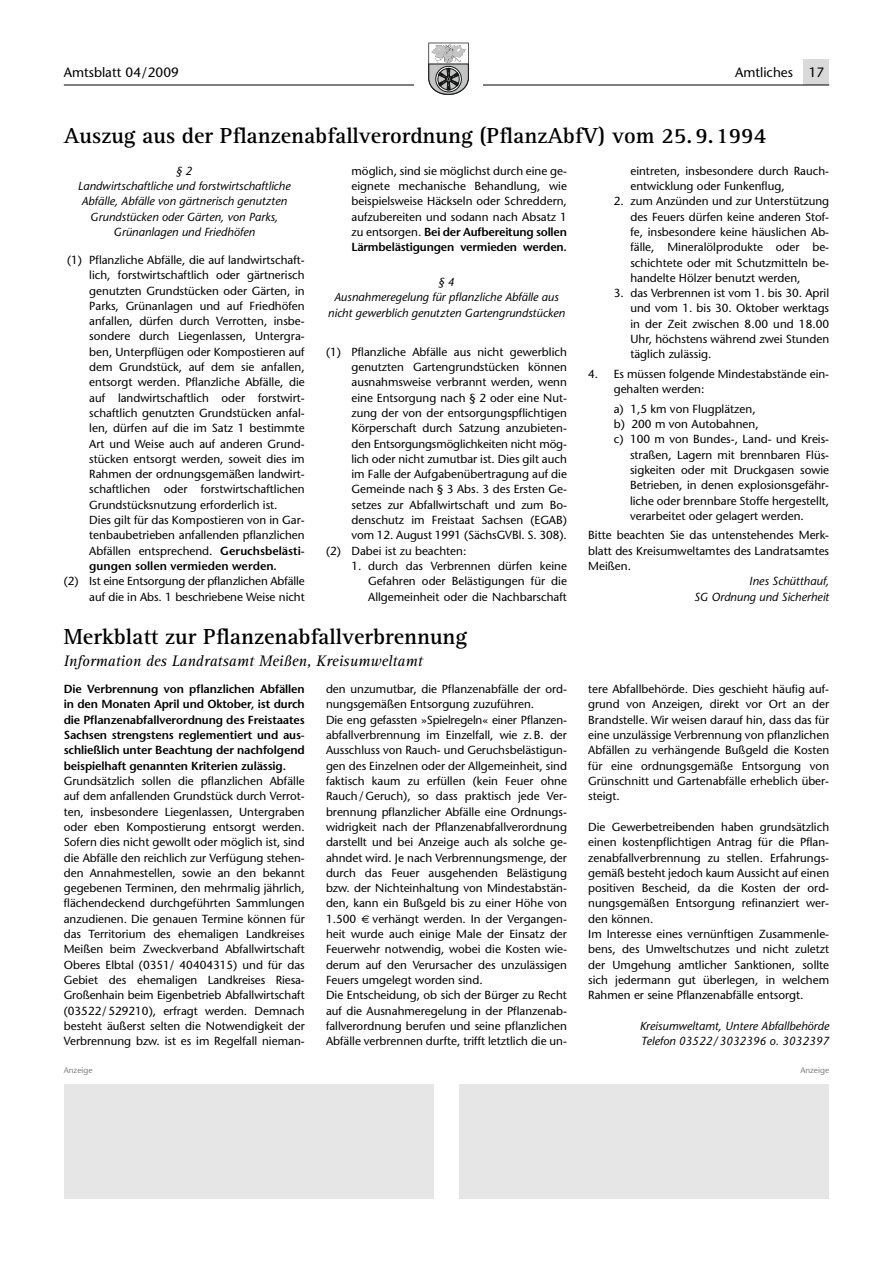
<style>
.page{position:relative;width:893px;height:1263px;background:#fff}
.page>*{position:absolute;margin:0;border:0;box-sizing:border-box;transform-origin:0 0}
.t1{font:700 22.5px "Rotis Serif";color:#000}
.t2{font:italic 15.75px "Rotis Serif";color:#000}
.t3{font:13.5px "Stone Sans";color:#000}
.t4{font:11.7px/15.3px "Stone Sans";color:#000;text-align:justify}
.t5{font:italic 11.7px/15.3px "Stone Sans";color:#000;text-align:center}
.t6{font:600 11.7px/15.3px "Stone Sans";letter-spacing:-.01em;color:#000;text-align:justify}
.t7{font:8.25px "Stone Sans";color:#808080}
.s1{font-weight:600}
</style>
<div class="page">
<div style="left:804px;top:60px;width:25px;height:25px;background:#d9d9d9"></div>
<hr style="left:64px;top:85px;width:765px;height:1px;background:#000">
<div style="left:415px;top:38px;width:68px;height:64px;background:#fff"></div>
<svg style="left:428px;top:43px;width:41px;height:52px"></svg>
<div style="left:459px;top:1084px;width:370px;height:115px;background:#e6e6e6"></div>
<div style="left:64px;top:1084px;width:370px;height:115px;background:#e6e6e6"></div>
<p class="t3" style="left:64px;top:67px;width:117px">Amtsblatt 04/2009</p>
<p class="t3" style="left:735px;top:67px;width:91px">Amtliches 17</p>
<h1 class="t1" style="left:64px;top:128px;width:704px">Auszug aus der Pflanzenabfallverordnung (PflanzAbfV) vom 25.9.1994</h1>
<p class="t5" style="left:78px;top:164px;width:214px">§ 2<br>Landwirtschaftliche und forstwirtschaftliche<br>Abfälle, Abfälle von gärtnerisch genutzten<br>Grundstücken oder Gärten, von Parks,<br>Grünanlagen und Friedhöfen</p>
<p class="t4" style="left:89px;top:253px;width:217px;text-align:left;text-indent:-22px">(1) Pflanzliche Abfälle, die auf landwirtschaft&shy;lich, forstwirtschaftlich oder gärtnerisch genutzten Grundstücken oder Gärten, in Parks, Grünanlagen und auf Friedhöfen anfallen, dürfen durch Verrotten, insbe&shy;sondere durch Liegenlassen, Untergra&shy;ben, Unterpflügen oder Kompostieren auf dem Grundstück, auf dem sie anfallen, entsorgt werden. Pflanzliche Abfälle, die auf landwirtschaftlich oder forstwirt&shy;schaftlich genutzten Grundstücken anfal&shy;len, dürfen auf die im Satz 1 bestimmte Art und Weise auch auf anderen Grund&shy;stücken entsorgt werden, soweit dies im Rahmen der ordnungsgemäßen landwirt&shy;schaftlichen oder forstwirtschaftlichen Grundstücksnutzung erforderlich ist.<br>Dies gilt für das Kompostieren von in Gar&shy;tenbaubetrieben anfallenden pflanzlichen Abfällen entsprechend. <span class="s1">Geruchsbelästi&shy;gungen sollen vermieden werden.</span></p>
<p class="t4" style="left:64px;top:575px;width:242px;text-align:right">(2) Ist eine Entsorgung der pflanzlichen Abfälle auf die in Abs. 1 beschriebene Weise nicht</p>
<p class="t4" style="left:351px;top:164px;width:217px">möglich, sind sie möglichst durch eine ge&shy;eignete mechanische Behandlung, wie beispielsweise Häckseln oder Schreddern, aufzubereiten und sodann nach Absatz 1 zu entsorgen. <span class="s1">Bei der Aufbereitung sollen Lärmbelästigungen vermieden werden.</span></p>
<p class="t5" style="left:328px;top:276px;width:239px">§ 4<br>Ausnahmeregelung für pflanzliche Abfälle aus nicht gewerblich genutzten Gartengrundstücken</p>
<p class="t4" style="left:326px;top:345px;width:242px">(1) Pflanzliche Abfälle aus nicht gewerblich</p>
<p class="t4" style="left:351px;top:361px;width:217px">genutzten Gartengrundstücken können</p>
<p class="t4" style="left:351px;top:376px;width:217px">ausnahmsweise verbrannt werden, wenn</p>
<p class="t4" style="left:351px;top:391px;width:217px">eine Entsorgung nach § 2 oder eine Nut-</p>
<p class="t4" style="left:351px;top:406px;width:217px">zung der von der entsorgungspflichtigen</p>
<p class="t4" style="left:351px;top:422px;width:217px">Körperschaft durch Satzung anzubieten-</p>
<p class="t4" style="left:351px;top:437px;width:217px">den Entsorgungsmöglichkeiten nicht mög-</p>
<p class="t4" style="left:351px;top:452px;width:217px">lich oder nicht zumutbar ist. Dies gilt auch</p>
<p class="t4" style="left:351px;top:468px;width:217px">im Falle der Aufgabenübertragung auf die</p>
<p class="t4" style="left:351px;top:483px;width:217px">Gemeinde nach § 3 Abs. 3 des Ersten Ge-</p>
<p class="t4" style="left:351px;top:498px;width:217px">setzes zur Abfallwirtschaft und zum Bo-</p>
<p class="t4" style="left:351px;top:514px;width:217px">denschutz im Freistaat Sachsen (EGAB)</p>
<p class="t4" style="left:351px;top:529px;width:217px">vom 12. August 1991 (SächsGVBl. S. 308).</p>
<p class="t4" style="left:326px;top:544px;width:142px">(2) Dabei ist zu beachten:</p>
<p class="t4" style="left:368px;top:559px;width:200px;text-indent:-17px">1. durch das Verbrennen dürfen keine Gefahren oder Belästigungen für die Allgemeinheit oder die Nachbarschaft</p>
<h1 class="t1" style="left:64px;top:628px;width:405px">Merkblatt zur Pflanzenabfallverbrennung</h1>
<h2 class="t2" style="left:64px;top:655px;width:360px">Information des Landratsamt Meißen, Kreisumweltamt</h2>
<p class="t6" style="left:64px;top:683px;width:242px">Die Verbrennung von pflanzlichen Abfällen in den Monaten April und Oktober, ist durch die Pflanzenabfallverordnung des Freistaates Sachsen strengstens reglementiert und aus&shy;schließlich unter Beachtung der nachfolgend beispielhaft genannten Kriterien zulässig.</p>
<p class="t4" style="left:64px;top:774px;width:242px">Grundsätzlich sollen die pflanzlichen Abfälle auf dem anfallenden Grundstück durch Verrot&shy;ten, insbesondere Liegenlassen, Untergraben oder eben Kompostierung entsorgt werden.<br>Sofern dies nicht gewollt oder möglich ist, sind die Abfälle den reichlich zur Verfügung stehen&shy;den Annahmestellen, sowie an den bekannt gegebenen Terminen, den mehrmalig jährlich, flächendeckend durchgeführten Sammlungen anzudienen. Die genauen Termine können für das Territorium des ehemaligen Landkreises Meißen beim Zweckverband Abfallwirtschaft Oberes Elbtal (0351/ 40404315) und für das Gebiet des ehemaligen Landkreises Riesa-Großenhain beim Eigen betrieb Abfallwirtschaft (03522/ 529210), erfragt werden. Demnach besteht äußerst selten die Notwendigkeit der Verbrennung bzw. ist es im Regelfall nieman-</p>
<p class="t4" style="left:326px;top:683px;width:242px;text-align:left">den unzumutbar, die Pflanzenabfälle der ord&shy;nungsgemäßen Entsorgung zuzuführen.<br>Die eng gefassten »Spielregeln« einer Pflanzen - abfallverbrennung im Einzelfall, wie z. B. der Ausschluss von Rauch- und Geruchsbelästigun&shy;gen des Einzelnen oder der Allgemeinheit, sind faktisch kaum zu erfüllen (kein Feuer ohne Rauch / Geruch), so dass praktisch jede Ver&shy;brennung pflanzlicher Abfälle eine Ordnungs&shy;widrigkeit nach der Pflanzenabfallverordnung darstellt und bei Anzeige auch als solche ge&shy;ahndet wird. Je nach Verbrennungsmenge, der durch das Feuer ausgehenden Belästigung bzw. der Nichteinhaltung von Mindestabstän&shy;den, kann ein Bußgeld bis zu einer Höhe von 1.500</p>
<p class="t4" style="left:326px;top:912px;width:242px;text-align:left;text-indent:47px">verhängt werden. In der Vergangen&shy;heit wurde auch einige Male der Einsatz der Feuerwehr notwendig, wobei die Kosten wie&shy;derum auf den Verursacher des unzulässigen Feuers umgelegt worden sind.<br>Die Entscheidung, ob sich der Bürger zu Recht auf die Ausnahmeregelung in der Pflanzenab&shy;fallverordnung berufen und seine pflanzlichen Abfälle verbrennen durfte, trifft letztlich die un-</p>
<p class="t4" style="left:630px;top:164px;width:200px">eintreten, insbesondere durch Rauch&shy;entwicklung oder Funkenflug,</p>
<p class="t4" style="left:630px;top:195px;width:200px;text-indent:-17px">2. zum Anzünden und zur Unterstützung des Feuers dürfen keine anderen Stof&shy;fe, insbesondere keine häuslichen Ab&shy;fälle, Mineralölprodukte oder be&shy;schichtete oder mit Schutzmitteln be&shy;handelte Hölzer benutzt werden,</p>
<p class="t4" style="left:630px;top:287px;width:200px;text-indent:-17px">3. das Verbrennen ist vom 1. bis 30. April und vom 1. bis 30. Oktober werktags in der Zeit zwischen 8.00 und 18.00<br>Uhr, höchstens während zwei Stunden täglich zulässig.</p>
<p class="t4" style="left:614px;top:367px;width:217px;text-indent:-26px">4. Es müssen folgende Mindestabstände ein&shy;gehalten werden:</p>
<p class="t4" style="left:614px;top:402px;width:143px">a) 1,5 km von Flugplätzen,</p>
<p class="t4" style="left:614px;top:417px;width:146px">b) 200 m von Autobahnen,</p>
<p class="t4" style="left:614px;top:433px;width:217px">c) 100 m von Bundes-, Land- und Kreis-</p>
<p class="t4" style="left:630px;top:448px;width:201px">straßen, Lagern mit brennbaren Flüs-</p>
<p class="t4" style="left:630px;top:463px;width:201px">sigkeiten oder mit Druckgasen sowie</p>
<p class="t4" style="left:630px;top:479px;width:201px">Betrieben, in denen explosionsgefähr-</p>
<p class="t4" style="left:630px;top:494px;width:201px">liche oder brennbare Stoffe hergestellt,</p>
<p class="t4" style="left:630px;top:509px;width:175px">verarbeitet oder gelagert werden.</p>
<p class="t4" style="left:588px;top:529px;width:242px">Bitte beachten Sie das untenstehendes Merk&shy;blatt des Kreisumweltamtes des Landratsamtes Meißen.</p>
<p class="t5" style="left:694px;top:575px;width:137px;text-align:right">Ines Schütthauf,<br>SG Ordnung und Sicherheit</p>
<p class="t4" style="left:588px;top:683px;width:242px">tere Abfallbehörde. Dies geschieht häufig auf&shy;grund von Anzeigen, direkt vor Ort an der Brandstelle. Wir weisen darauf hin, dass das für eine unzulässige Verbrennung von pflanzlichen Abfällen zu verhängende Bußgeld die Kosten für eine ordnungsgemäße Entsorgung von Grünschnitt und Gartenabfälle erheblich über&shy;steigt.</p>
<p class="t4" style="left:588px;top:820px;width:242px;text-align:left">Die Gewerbetreibenden haben grundsätzlich einen kostenpflichtigen Antrag für die Pflan&shy;zenabfallverbrennung zu stellen. Erfahrungs&shy;gemäß besteht jedoch kaum Aussicht auf einen positiven Bescheid, da die Kosten der ord&shy;nungsgemäßen Entsorgung refinanziert wer&shy;den können.<br>Im Interesse eines vernünftigen Zusammenle&shy;bens, des Umweltschutzes und nicht zuletzt der Umgehung amtlicher Sanktionen, sollte sich jedermann gut überlegen, in welchem Rahmen er seine Pflanzenabfälle entsorgt.</p>
<p class="t5" style="left:640px;top:1019px;width:191px;text-align:left">Kreisumweltamt, Untere Abfallbehörde<br>Telefon 03522/ 3032396 o. 3032397</p>
<p class="t7" style="left:64px;top:1067px;width:30px">Anzeige</p>
<p class="t7" style="left:800px;top:1067px;width:30px">Anzeige</p>
</div>
